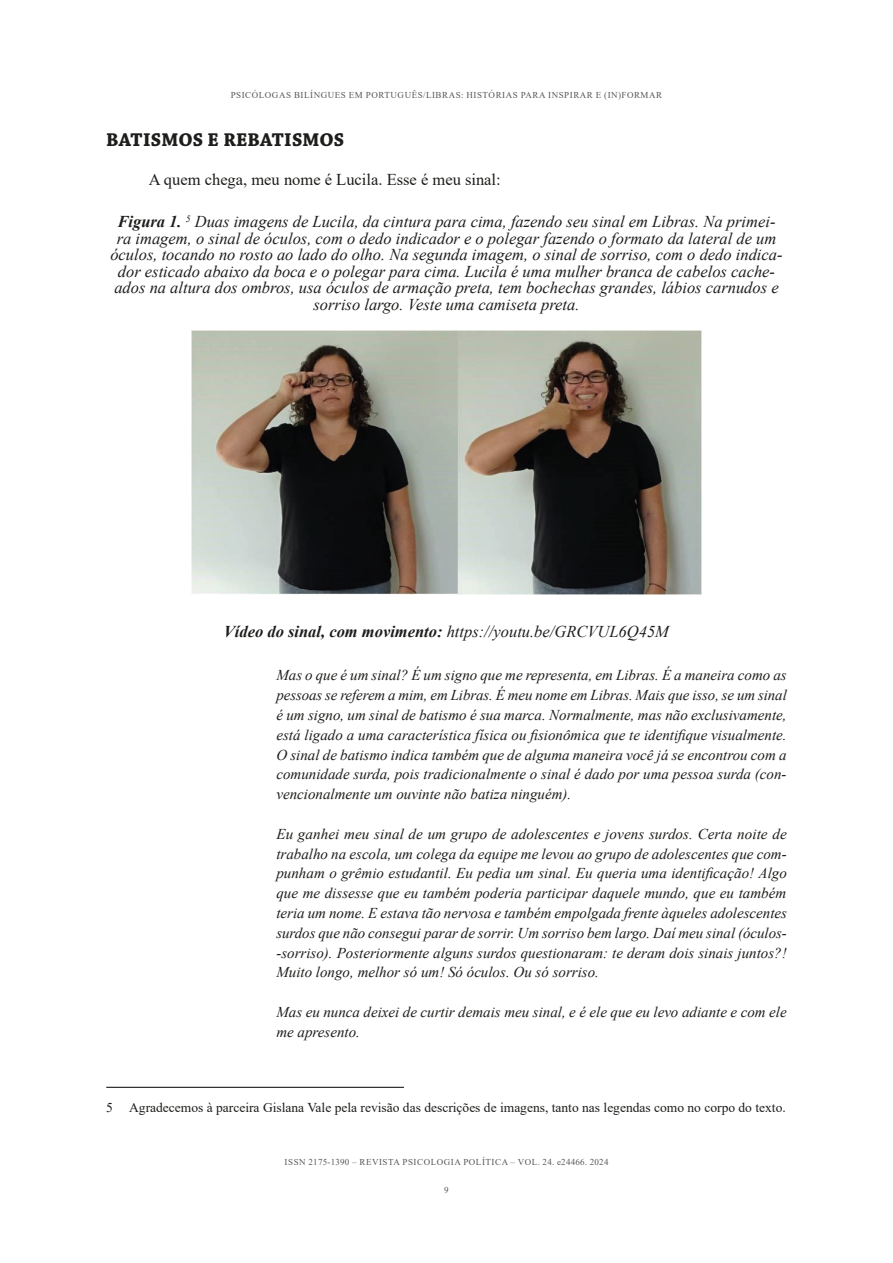
<style>
.page{position:relative;width:893px;height:1263px;background:#fff}
.page>*{position:absolute;margin:0;border:0;box-sizing:border-box;transform-origin:0 0}
.t1{font:700 19.5px "Chaparral Pro";letter-spacing:.005em;color:#1d1d1b}
.t2{font:italic 16.5px/16.5px "Times New Roman";color:#1d1d1b;text-align:center}
.t3{font:16.5px "Times New Roman";color:#1d1d1b}
.t4{font:italic 15px/19.8px "Times New Roman";color:#1d1d1b;text-align:justify}
.t5{font:13.5px "Times New Roman";color:#1d1d1b}
.t6{font:9px "Times New Roman";letter-spacing:.06em;color:#575756}
.s1{font-weight:700}
</style>
<div class="page">
<img style="left:192px;top:331px;width:509px;height:264px">
<hr style="left:106px;top:1087px;width:298px;height:1px;background:#1d1d1b">
<p class="t6" style="left:231px;top:88px;width:433px">PSICÓLOGAS BILÍNGUES EM PORTUGUÊS/LIBRAS: HISTÓRIAS PARA INSPIRAR E (IN)FORMAR</p>
<h1 class="t1" style="left:106px;top:128px;width:240px">BATISMOS E REBATISMOS</h1>
<p class="t3" style="left:149px;top:168px;width:353px">A quem chega, meu nome é Lucila. Esse é meu sinal:</p>
<p class="t2" style="left:110px;top:213px;width:674px"><span class="s1">Figura 1.</span> <sup>5</sup> Duas imagens de Lucila, da cintura para cima, fazendo seu sinal em Libras. Na primei&shy;ra imagem, o sinal de óculos, com o dedo indicador e o polegar fazendo o formato da lateral de um óculos, tocando no rosto ao lado do olho. Na segunda imagem, o sinal de sorriso, com o dedo indica&shy;dor esticado abaixo da boca e o polegar para cima. Lucila é uma mulher branca de cabelos cache&shy;ados na altura dos ombros, usa óculos de armação preta, tem bochechas grandes, lábios carnudos e sorriso largo. Veste uma camiseta preta.</p>
<p class="t2" style="left:224px;top:623px;width:447px"><span class="s1">Vídeo do sinal, com movimento:</span> https://youtu.be/GRCVUL6Q45M</p>
<p class="t4" style="left:276px;top:665px;width:512px">Mas o que é um sinal? É um signo que me representa, em Libras. É a maneira como as pessoas se referem a mim, em Libras. É meu nome em Libras. Mais que isso, se um sinal é um signo, um sinal de batismo é sua marca. Normalmente, mas não exclusivamente, está ligado a uma característica física ou fisionômica que te identifique visualmente.<br>O sinal de batismo indica também que de alguma maneira você já se encontrou com a comunidade surda, pois tradicionalmente o sinal é dado por uma pessoa surda (con&shy;vencionalmente um ouvinte não batiza ninguém).</p>
<p class="t4" style="left:276px;top:824px;width:512px">Eu ganhei meu sinal de um grupo de adolescentes e jovens surdos. Certa noite de trabalho na escola, um colega da equipe me levou ao grupo de adolescentes que com&shy;punham o grêmio estudantil. Eu pedia um sinal. Eu queria uma identificação! Algo que me dissesse que eu também poderia participar daquele mundo, que eu também teria um nome. E estava tão nervosa e também empolgada frente àqueles adolescentes surdos que não consegui parar de sorrir. Um sorriso bem largo. Daí meu sinal (óculos--sorriso). Posteriormente alguns surdos questionaram: te deram dois sinais juntos?!<br>Muito longo, melhor só um! Só óculos. Ou só sorriso.</p>
<p class="t4" style="left:276px;top:1002px;width:512px">Mas eu nunca deixei de curtir demais meu sinal, e é ele que eu levo adiante e com ele me apresento.</p>
<p class="t5" style="left:106px;top:1098px;width:681px">5 Agradecemos à parceira Gislana Vale pela revisão das descrições de imagens, tanto nas legendas como no corpo do texto.</p>
<p class="t6" style="left:285px;top:1156px;width:325px">ISSN 2175-1390 – REVISTA PSICOLOGIA POLÍTICA – VOL. 24. e24466. 2024</p>
<p class="t6" style="left:444px;top:1184px;width:6px">9</p>
</div>
